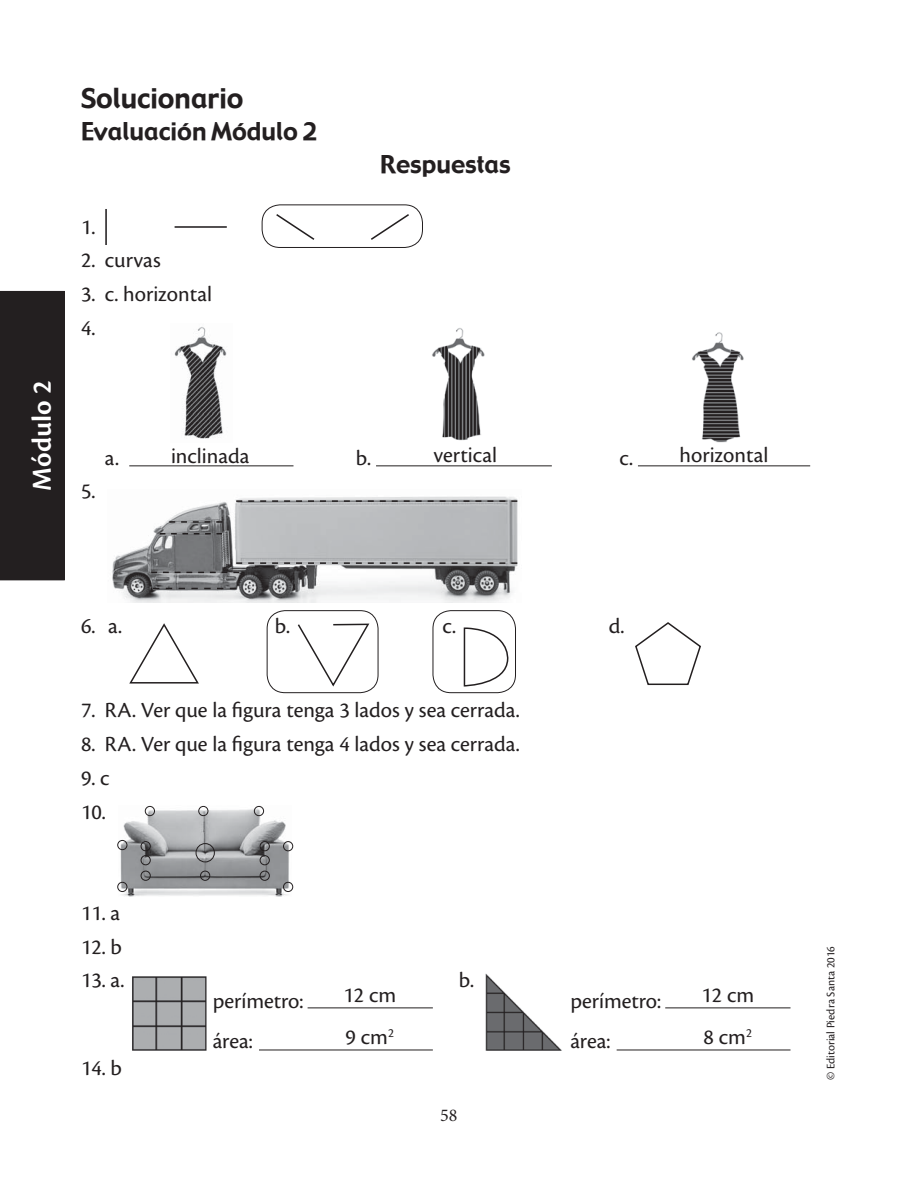
<style>
.page{position:relative;width:918px;height:1188px;background:#fff}
.page>*{position:absolute;margin:0;border:0;box-sizing:border-box;transform-origin:0 0}
.t1{font:600 28.5px "Cronos Pro";color:#fff}
.t2{font:27px "Gadget";color:#231f20}
.t3{font:24px "Gadget";color:#231f20}
.t4{font:22.5px/33.8px "Cronos Pro";color:#231f20}
.t5{font:18px "Minion Pro";color:#231f20}
.t6{font:12px "Cronos Pro";color:#231f20}
</style>
<div class="page">
<div style="left:0;top:291px;width:65px;height:289px;background:#231f20"></div>
<hr style="left:105px;top:209px;width:2px;height:36px;background:#231f20">
<svg style="left:276px;top:214px;width:39px;height:26px"></svg>
<svg style="left:371px;top:214px;width:38px;height:26px"></svg>
<hr style="left:175px;top:226px;width:52px;height:2px;background:#231f20">
<img style="left:432px;top:328px;width:53px;height:113px">
<img style="left:174px;top:327px;width:53px;height:112px">
<img style="left:692px;top:332px;width:52px;height:111px">
<hr style="left:129px;top:465px;width:165px;height:1px;background:#231f20">
<hr style="left:376px;top:465px;width:176px;height:1px;background:#231f20">
<hr style="left:638px;top:465px;width:172px;height:1px;background:#231f20">
<svg style="left:635px;top:622px;width:66px;height:64px"></svg>
<img style="left:119px;top:806px;width:173px;height:91px">
<img style="left:132px;top:976px;width:75px;height:75px">
<img style="left:132px;top:987px;width:75px;height:1px">
<img style="left:485px;top:973px;width:77px;height:78px">
<hr style="left:308px;top:1008px;width:125px;height:1px;background:#231f20">
<hr style="left:665px;top:1008px;width:126px;height:1px;background:#231f20">
<hr style="left:259px;top:1050px;width:174px;height:1px;background:#231f20">
<hr style="left:617px;top:1050px;width:174px;height:1px;background:#231f20">
<img style="left:112px;top:496px;width:406px;height:103px">
<div style="left:262px;top:204px;width:161px;height:44px;border:1px solid #231f20;border-radius:18px"></div>
<svg style="left:236px;top:500px;width:281px;height:2px"></svg>
<svg style="left:128px;top:513px;width:389px;height:175px"></svg>
<div style="left:267px;top:610px;width:111px;height:83px;border:1px solid #231f20;border-radius:18px"></div>
<div style="left:433px;top:610px;width:83px;height:83px;border:1px solid #231f20;border-radius:18px"></div>
<div style="left:117px;top:882px;width:10px;height:10px;border:1px solid #231f20;border-radius:50%"></div>
<div style="left:283px;top:882px;width:10px;height:10px;border:1px solid #231f20;border-radius:50%"></div>
<div style="left:117px;top:840px;width:10px;height:10px;border:1px solid #231f20;border-radius:50%"></div>
<div style="left:260px;top:871px;width:10px;height:10px;border:1px solid #231f20;border-radius:50%"></div>
<div style="left:141px;top:871px;width:10px;height:10px;border:1px solid #231f20;border-radius:50%"></div>
<div style="left:200px;top:871px;width:10px;height:10px;border:1px solid #231f20;border-radius:50%"></div>
<div style="left:260px;top:855px;width:10px;height:10px;border:1px solid #231f20;border-radius:50%"></div>
<div style="left:141px;top:855px;width:10px;height:10px;border:1px solid #231f20;border-radius:50%"></div>
<div style="left:196px;top:843px;width:19px;height:19px;border:1px solid #231f20;border-radius:50%"></div>
<div style="left:145px;top:806px;width:10px;height:10px;border:1px solid #231f20;border-radius:50%"></div>
<div style="left:198px;top:806px;width:10px;height:10px;border:1px solid #231f20;border-radius:50%"></div>
<div style="left:254px;top:806px;width:10px;height:10px;border:1px solid #231f20;border-radius:50%"></div>
<div style="left:283px;top:841px;width:10px;height:10px;border:1px solid #231f20;border-radius:50%"></div>
<div style="left:260px;top:841px;width:10px;height:10px;border:1px solid #231f20;border-radius:50%"></div>
<div style="left:141px;top:841px;width:10px;height:10px;border:1px solid #231f20;border-radius:50%"></div>
<p class="t1" style="left:24px;top:491px;width:112px;rotate:-90deg">Módulo 2</p>
<p class="t2" style="left:81px;top:81px;width:164px">Solucionario</p>
<p class="t3" style="left:81px;top:116px;width:238px">Evaluación Módulo 2</p>
<p class="t4" style="left:81px;top:211px;width:16px">1.</p>
<p class="t4" style="left:81px;top:244px;width:81px">2. curvas</p>
<p class="t4" style="left:81px;top:278px;width:133px">3. c. horizontal<br>4.</p>
<p class="t3" style="left:380px;top:149px;width:132px">Respuestas</p>
<p class="t4" style="left:81px;top:475px;width:16px">5.</p>
<p class="t4" style="left:171px;top:440px;width:80px">inclinada</p>
<p class="t4" style="left:434px;top:439px;width:65px">vertical</p>
<p class="t4" style="left:680px;top:439px;width:90px">horizontal</p>
<p class="t4" style="left:105px;top:442px;width:16px">a.</p>
<p class="t4" style="left:356px;top:442px;width:17px">b.</p>
<p class="t4" style="left:620px;top:442px;width:15px">c.</p>
<p class="t4" style="left:81px;top:610px;width:43px">6. a.</p>
<p class="t4" style="left:275px;top:610px;width:17px">b.</p>
<p class="t4" style="left:443px;top:610px;width:15px">c.</p>
<p class="t4" style="left:609px;top:610px;width:17px">d.</p>
<p class="t4" style="left:81px;top:694px;width:440px">7. RA. Ver que la figura tenga 3 lados y sea cerrada.</p>
<p class="t4" style="left:81px;top:728px;width:440px">8. RA. Ver que la figura tenga 4 lados y sea cerrada.</p>
<p class="t4" style="left:81px;top:762px;width:30px">9. c<br>10.</p>
<p class="t4" style="left:81px;top:897px;width:41px">11. a</p>
<p class="t4" style="left:81px;top:931px;width:42px">12. b</p>
<p class="t4" style="left:81px;top:964px;width:45px">13. a.</p>
<p class="t4" style="left:459px;top:964px;width:17px">b.</p>
<p class="t4" style="left:343px;top:979px;width:54px">12 cm</p>
<p class="t4" style="left:701px;top:979px;width:54px">12 cm</p>
<p class="t4" style="left:346px;top:1021px;width:50px">9 cm<sup>2</sup></p>
<p class="t4" style="left:704px;top:1021px;width:50px">8 cm<sup>2</sup></p>
<p class="t4" style="left:213px;top:981px;width:92px;line-height:40.5px">perímetro: área:</p>
<p class="t4" style="left:570px;top:981px;width:92px;line-height:40.5px">perímetro: área:</p>
<p class="t4" style="left:81px;top:1052px;width:42px">14. b</p>
<p class="t5" style="left:440px;top:1104px;width:19px">58</p>
<p class="t6" style="left:826px;top:1080px;width:135px;rotate:-90deg">© Editorial Piedra Santa 2016</p>
</div>
